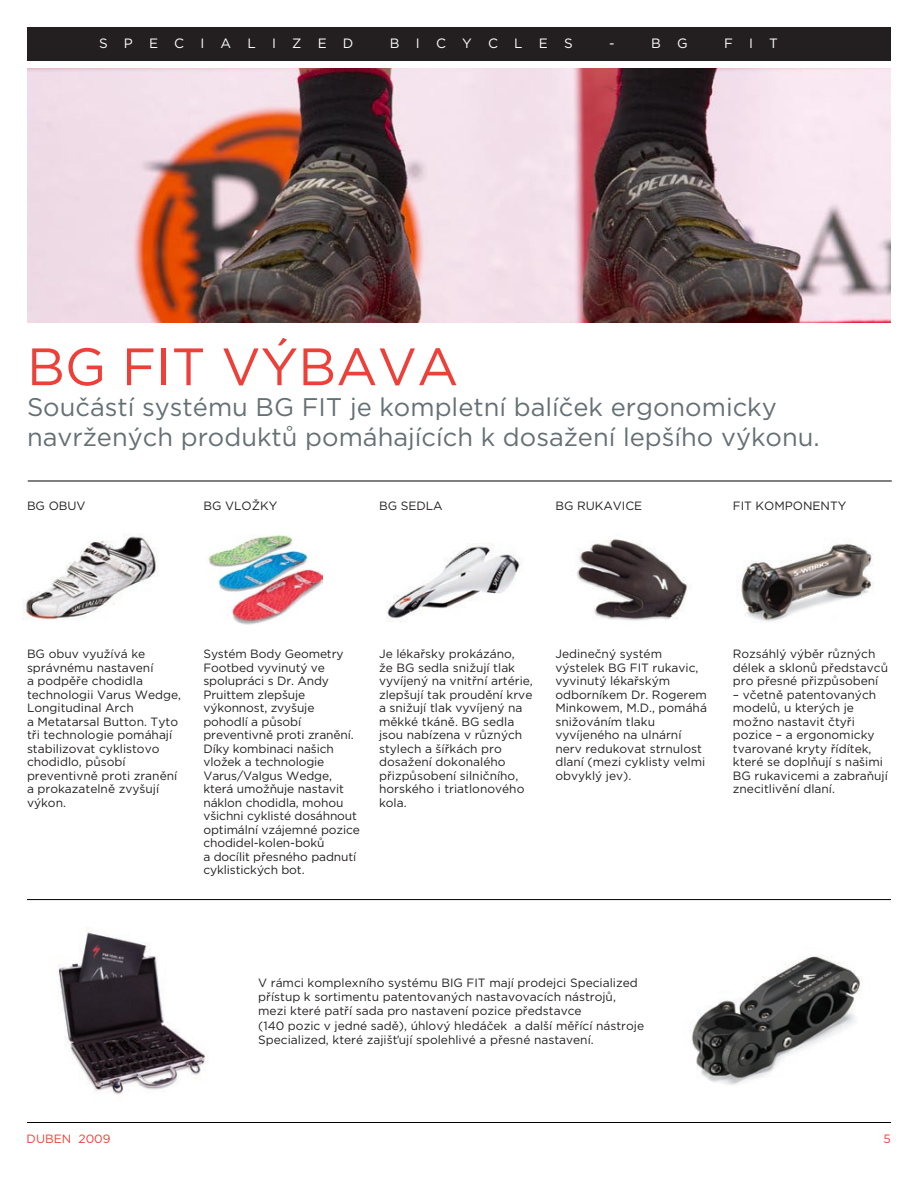
<style>
.page{position:relative;width:918px;height:1188px;background:#fff}
.page>*{position:absolute;margin:0;border:0;box-sizing:border-box;transform-origin:0 0}
.t1{font:52.5px "Gotham CE";color:#ee3f38}
.t2{font:25.5px/30.6px "Gotham CE";color:#657074}
.t3{font:13.5px "Gotham CE";letter-spacing:1.2em;color:#fff}
.t4{font:12px/13.5px "Gotham CE";color:#231f20}
.t5{font:12px "Gotham CE";color:#ee3f38}
</style>
<div class="page">
<div style="left:27px;top:27px;width:864px;height:34px;background:#231f20"></div>
<img style="left:27px;top:68px;width:864px;height:255px">
<img style="left:22px;top:534px;width:136px;height:86px">
<img style="left:208px;top:535px;width:115px;height:90px">
<img style="left:386px;top:544px;width:137px;height:75px">
<img style="left:577px;top:539px;width:111px;height:82px">
<img style="left:741px;top:543px;width:132px;height:80px">
<hr style="left:27px;top:899px;width:864px;height:1px;background:#000">
<hr style="left:28px;top:481px;width:864px;height:1px;background:#000">
<img style="left:58px;top:932px;width:148px;height:163px">
<img style="left:690px;top:955px;width:172px;height:130px">
<hr style="left:27px;top:1122px;width:864px;height:1px;background:#000">
<p class="t3" style="left:99px;top:36px;width:256px">SPECIALIZED</p>
<p class="t3" style="left:390px;top:36px;width:184px">BICYCLES</p>
<p class="t3" style="left:609px;top:36px;width:7px">-</p>
<p class="t3" style="left:651px;top:36px;width:38px">B G</p>
<p class="t3" style="left:724px;top:36px;width:55px">FIT</p>
<h1 class="t1" style="left:27px;top:337px;width:433px">BG FIT VÝBAVA</h1>
<h2 class="t2" style="left:27px;top:391px;width:794px">Součástí systému BG FIT je kompletní balíček ergonomicky navržených produktů pomáhajících k dosažení lepšího výkonu.</h2>
<p class="t4" style="left:27px;top:499px;width:60px">BG OBUV</p>
<p class="t4" style="left:203px;top:499px;width:75px">BG VLOŽKY</p>
<p class="t4" style="left:379px;top:499px;width:65px">BG SEDLA</p>
<p class="t4" style="left:555px;top:499px;width:88px">BG RUKAVICE</p>
<p class="t4" style="left:733px;top:499px;width:115px">FIT KOMPONENTY</p>
<p class="t4" style="left:27px;top:647px;width:156px">BG obuv využívá ke správnému nastavení<br>a podpěře chodidla technologii Varus Wedge,<br>Longitudinal Arch<br>a Metatarsal Button. Tyto tři technologie pomáhají stabilizovat cyklistovo chodidlo, působí preventivně proti zranění a prokazatelně zvyšují výkon.</p>
<p class="t4" style="left:203px;top:647px;width:158px">Systém Body Geometry<br>Footbed vyvinutý ve spolupráci s Dr. Andy<br>Pruittem zlepšuje výkonnost, zvyšuje pohodlí a působí preventivně proti zranění.<br>Díky kombinaci našich vložek a technologie<br>Varus/Valgus Wedge, která umožňuje nastavit náklon chodidla, mohou všichni cyklisté dosáhnout optimální vzájemné pozice chodidel-kolen-boků<br>a docílit přesného padnutí cyklistických bot.</p>
<p class="t4" style="left:379px;top:647px;width:155px">Je lékařsky prokázáno,<br>že BG sedla snižují tlak vyvíjený na vnitřní artérie, zlepšují tak proudění krve a snižují tlak vyvíjený na měkké tkáně. BG sedla jsou nabízena v různých stylech a šířkách pro dosažení dokonalého přizpůsobení silničního, horského i triatlonového kola.</p>
<p class="t4" style="left:555px;top:647px;width:153px">Jedinečný systém výstelek BG FIT rukavic, vyvinutý lékařským odborníkem Dr. Rogerem<br>Minkowem, M.D., pomáhá snižováním tlaku vyvíjeného na ulnární nerv redukovat strnulost dlaní (mezi cyklisty velmi obvyklý jev).</p>
<p class="t4" style="left:733px;top:647px;width:157px">Rozsáhlý výběr různých délek a sklonů představců pro přesné přizpůsobení</p>
<p class="t4" style="left:733px;top:688px;width:157px">– včetně patentovaných modelů, u kterých je možno nastavit čtyři pozice – a ergonomicky tvarované kryty řídítek, které se doplňují s našimi<br>BG rukavicemi a zabraňují znecitlivění dlaní.</p>
<p class="t4" style="left:258px;top:975px;width:387px;line-height:14.4px">V rámci komplexního systému BIG FIT mají prodejci Specialized přístup k sortimentu patentovaných nastavovacích nástrojů, mezi které patří sada pro nastavení pozice představce<br>(140 pozic v jedné sadě), úhlový hledáček a další měřící nástroje Specialized, které zajišťují spolehlivé a přesné nastavení.</p>
<p class="t5" style="left:27px;top:1132px;width:85px">DUBEN 2009</p>
<p class="t5" style="left:884px;top:1132px;width:9px">5</p>
</div>
